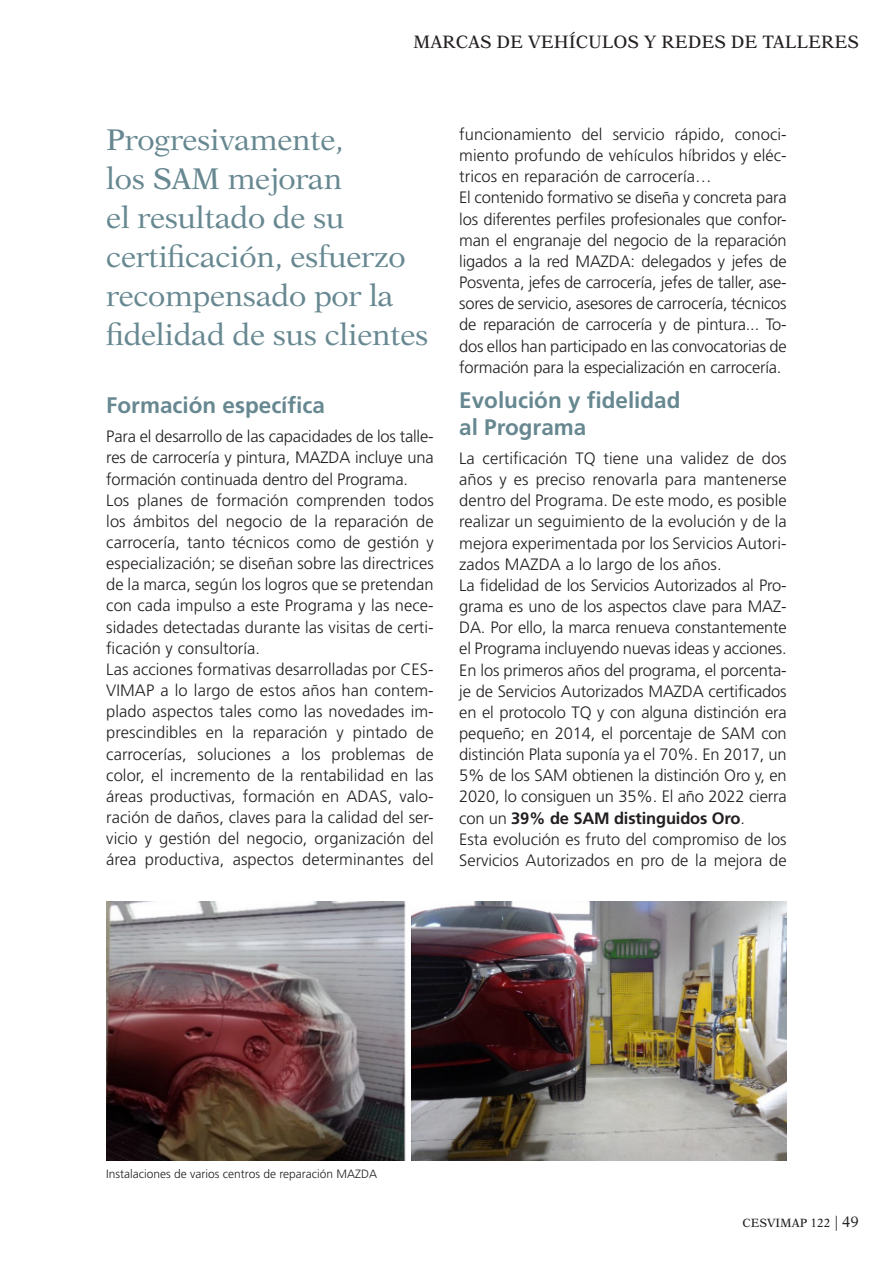
<style>
.page{position:relative;width:893px;height:1263px;background:#fff}
.page>*{position:absolute;margin:0;border:0;box-sizing:border-box;transform-origin:0 0}
.t1{font:30px/39px "New Aster";letter-spacing:-.01em;color:#678891}
.t2{font:700 22.5px/27px "Frutiger";color:#678891}
.t3{font:18px "New Aster";color:#231f20}
.t4{font:300 16.5px/21.1px "Frutiger";color:#231f20}
.t5{font:300 12px "Frutiger";color:#231f20}
.t6{font:12px "New Aster";color:#231f20}
.s1{font-weight:700}
.s2{font-size:15px}
</style>
<div class="page">
<img style="left:107px;top:901px;width:679px;height:259px">
<p class="t3" style="left:413px;top:31px;width:447px">MARCAS DE VEHÍCULOS Y REDES DE TALLERES</p>
<h1 class="t1" style="left:106px;top:120px;width:324px">Progresivamente,<br>los SAM mejoran<br>el resultado de su certificación, esfuerzo recompensado por la fidelidad de sus clientes</h1>
<h2 class="t2" style="left:106px;top:392px;width:220px">Formación específica</h2>
<p class="t4" style="left:106px;top:426px;width:329px">Para el desarrollo de las capacidades de los talle&shy;res de carrocería y pintura, MAZDA incluye una formación continuada dentro del Programa.<br>Los planes de formación comprenden todos los ámbitos del negocio de la reparación de carrocería, tanto técnicos como de gestión y especialización; se diseñan sobre las directrices de la marca, según los logros que se pretendan con cada impulso a este Programa y las nece&shy;sidades detectadas durante las visitas de certi&shy;ficación y consultoría.<br>Las acciones formativas desarrolladas por CES-VIMAP a lo largo de estos años han contem&shy;plado aspectos tales como las novedades im&shy;prescindibles en la reparación y pintado de carrocerías, soluciones a los problemas de color, el incremento de la rentabilidad en las áreas productivas, formación en ADAS, valo&shy;ración de daños, claves para la calidad del ser&shy;vicio y gestión del negocio, organización del área productiva, aspectos determinantes del</p>
<p class="t4" style="left:459px;top:124px;width:329px">funcionamiento del servicio rápido, conoci&shy;miento profundo de vehículos híbridos y eléc&shy;tricos en reparación de carrocería…<br>El contenido formativo se diseña y concreta para los diferentes perfiles profesionales que confor&shy;man el engranaje del negocio de la reparación ligados a la red MAZDA: delegados y jefes de Posventa, jefes de carrocería, jefes de taller, ase&shy;sores de servicio, asesores de carrocería, técnicos de reparación de carrocería y de pintura... To&shy;dos ellos han participado en las convocatorias de formación para la especialización en carrocería.</p>
<h2 class="t2" style="left:459px;top:386px;width:223px">Evolución y fidelidad al Programa</h2>
<p class="t4" style="left:459px;top:448px;width:329px">La certificación TQ tiene una validez de dos años y es preciso renovarla para mantenerse dentro del Programa. De este modo, es posible realizar un seguimiento de la evolución y de la mejora experimentada por los Servicios Autori&shy;zados MAZDA a lo largo de los años.<br>La fidelidad de los Servicios Autorizados al Pro&shy;grama es uno de los aspectos clave para MAZ-DA. Por ello, la marca renueva constantemente el Programa incluyendo nuevas ideas y acciones.<br>En los primeros años del programa, el porcenta&shy;je de Servicios Autorizados MAZDA certificados en el protocolo TQ y con alguna distinción era pequeño; en 2014, el porcentaje de SAM con distinción Plata suponía ya el 70%. En 2017, un 5% de los SAM obtienen la distinción Oro y, en 2020, lo consiguen un 35%. El año 2022 cierra con un <span class="s1">39% de SAM distinguidos Oro</span>.<br>Esta evolución es fruto del compromiso de los Servicios Autorizados en pro de la mejora de</p>
<p class="t5" style="left:106px;top:1167px;width:272px">Instalaciones de varios centros de reparación MAZDA</p>
<p class="t6" style="left:743px;top:1216px;width:118px">CESVIMAP 122 <span class="s2">| 49</span></p>
</div>
